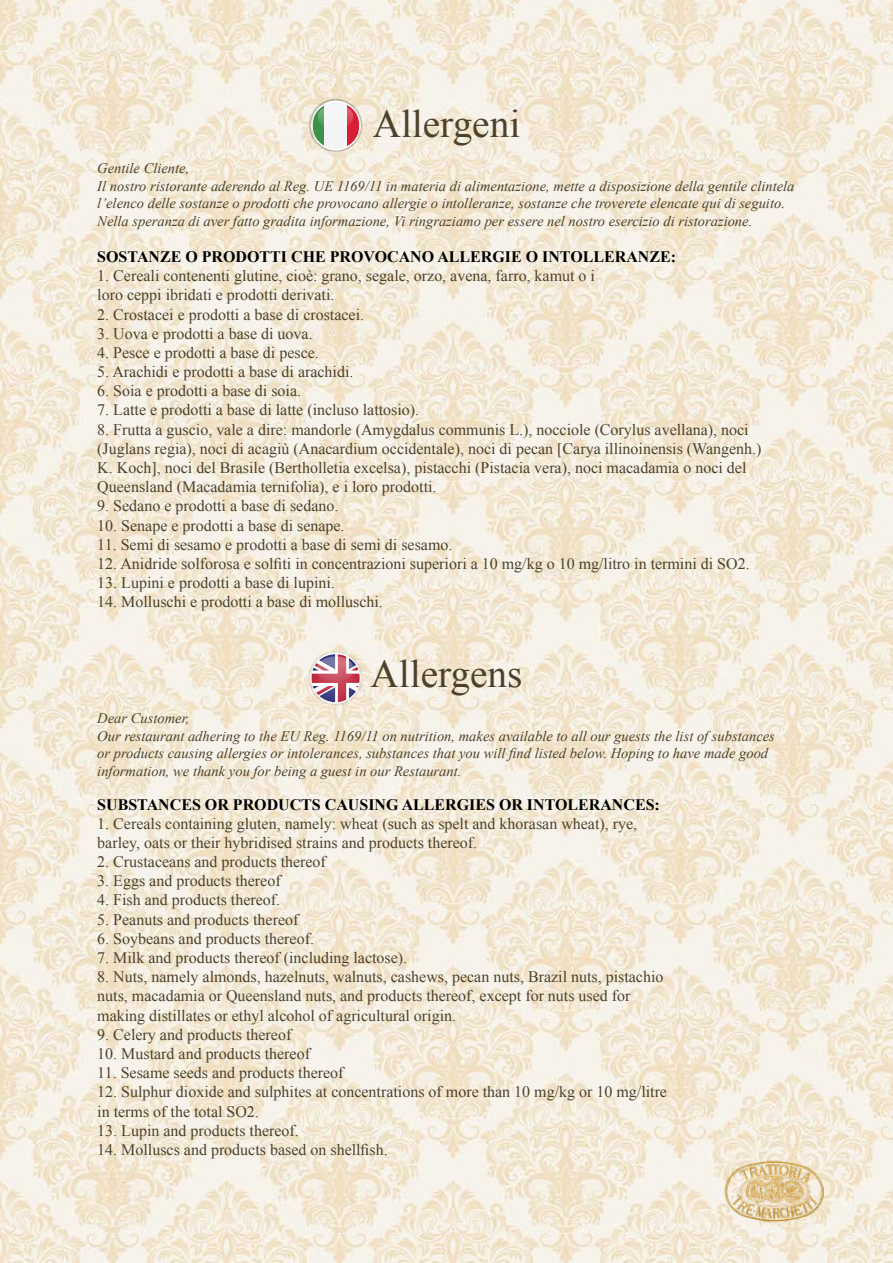
<style>
.page{position:relative;width:893px;height:1263px;background:#fff}
.page>*{position:absolute;margin:0;border:0;box-sizing:border-box;transform-origin:0 0}
.t1{font:39.3px "Times New Roman";color:#4c412a}
.t2{font:16.05px/19.2px "Times New Roman";color:#4c412a}
.t3{font:700 16.05px "Times New Roman";color:#000}
.t4{font:italic 14.55px/17.4px "Times New Roman";color:#4c412a}
</style>
<div class="page">
<img style="left:0;top:0;width:893px;height:1263px">
<img style="left:655px;top:1119px;width:238px;height:144px">
<svg style="left:310px;top:99px;width:52px;height:53px"></svg>
<svg style="left:309px;top:651px;width:54px;height:54px"></svg>
<h1 class="t1" style="left:373px;top:97px;width:149px">Allergeni</h1>
<p class="t4" style="left:97px;top:159px;width:699px">Gentile Cliente,<br>Il nostro ristorante aderendo al Reg. UE 1169/11 in materia di alimentazione, mette a disposizione della gentile clintela l’elenco delle sostanze o prodotti che provocano allergie o intolleranze, sostanze che troverete elencate qui di seguito.<br>Nella speranza di aver fatto gradita informazione, Vi ringraziamo per essere nel nostro esercizio di ristorazione.</p>
<p class="t3" style="left:97px;top:245px;width:580px">SOSTANZE O PRODOTTI CHE PROVOCANO ALLERGIE O INTOLLERANZE:</p>
<p class="t2" style="left:97px;top:266px;width:499px">1. Cereali contenenti glutine, cioè: grano, segale, orzo, avena, farro, kamut o i loro ceppi ibridati e prodotti derivati.</p>
<p class="t2" style="left:97px;top:304px;width:268px">2. Crostacei e prodotti a base di crostacei.</p>
<p class="t2" style="left:97px;top:323px;width:217px">3. Uova e prodotti a base di uova.</p>
<p class="t2" style="left:97px;top:343px;width:223px">4. Pesce e prodotti a base di pesce.</p>
<p class="t2" style="left:97px;top:362px;width:258px">5. Arachidi e prodotti a base di arachidi.</p>
<p class="t2" style="left:97px;top:381px;width:205px">6. Soia e prodotti a base di soia.</p>
<p class="t2" style="left:97px;top:400px;width:323px">7. Latte e prodotti a base di latte (incluso lattosio).</p>
<p class="t2" style="left:97px;top:419px;width:666px">8. Frutta a guscio, vale a dire: mandorle (Amygdalus communis L.), nocciole (Corylus avellana), noci (Juglans regia), noci di acagiù (Anacardium occidentale), noci di pecan [Carya illinoinensis (Wangenh.)<br>K. Koch], noci del Brasile (Bertholletia excelsa), pistacchi (Pistacia vera), noci macadamia o noci del Queensland (Macadamia ternifolia), e i loro prodotti.</p>
<p class="t2" style="left:97px;top:496px;width:243px">9. Sedano e prodotti a base di sedano.</p>
<p class="t2" style="left:97px;top:515px;width:249px">10. Senape e prodotti a base di senape.</p>
<p class="t2" style="left:97px;top:535px;width:357px">11. Semi di sesamo e prodotti a base di semi di sesamo.</p>
<p class="t2" style="left:97px;top:554px;width:654px">12. Anidride solforosa e solfiti in concentrazioni superiori a 10 mg/kg o 10 mg/litro in termini di SO2.</p>
<p class="t2" style="left:97px;top:573px;width:239px">13. Lupini e prodotti a base di lupini.</p>
<p class="t2" style="left:97px;top:592px;width:287px">14. Molluschi e prodotti a base di molluschi.</p>
<h1 class="t1" style="left:371px;top:647px;width:153px">Allergens</h1>
<p class="t4" style="left:97px;top:709px;width:679px">Dear Customer,<br>Our restaurant adhering to the EU Reg. 1169/11 on nutrition, makes available to all our guests the list of substances or products causing allergies or intolerances, substances that you will find listed below. Hoping to have made good information, we thank you for being a guest in our Restaurant.</p>
<p class="t3" style="left:97px;top:793px;width:564px">SUBSTANCES OR PRODUCTS CAUSING ALLERGIES OR INTOLERANCES:</p>
<p class="t2" style="left:97px;top:813px;width:541px">1. Cereals containing gluten, namely: wheat (such as spelt and khorasan wheat), rye, barley, oats or their hybridised strains and products thereof.</p>
<p class="t2" style="left:97px;top:852px;width:230px">2. Crustaceans and products thereof</p>
<p class="t2" style="left:97px;top:871px;width:185px">3. Eggs and products thereof</p>
<p class="t2" style="left:97px;top:890px;width:184px">4. Fish and products thereof.</p>
<p class="t2" style="left:97px;top:909px;width:203px">5. Peanuts and products thereof</p>
<p class="t2" style="left:97px;top:929px;width:218px">6. Soybeans and products thereof.</p>
<p class="t2" style="left:97px;top:948px;width:311px">7. Milk and products thereof (including lactose).</p>
<p class="t2" style="left:97px;top:967px;width:568px">8. Nuts, namely almonds, hazelnuts, walnuts, cashews, pecan nuts, Brazil nuts, pistachio nuts, macadamia or Queensland nuts, and products thereof, except for nuts used for making distillates or ethyl alcohol of agricultural origin.</p>
<p class="t2" style="left:97px;top:1024px;width:196px">9. Celery and products thereof</p>
<p class="t2" style="left:97px;top:1044px;width:214px">10. Mustard and products thereof</p>
<p class="t2" style="left:97px;top:1063px;width:248px">11. Sesame seeds and products thereof</p>
<p class="t2" style="left:97px;top:1082px;width:571px">12. Sulphur dioxide and sulphites at concentrations of more than 10 mg/kg or 10 mg/litre in terms of the total SO2.</p>
<p class="t2" style="left:97px;top:1120px;width:203px">13. Lupin and products thereof.</p>
<p class="t2" style="left:97px;top:1140px;width:292px">14. Molluscs and products based on shellfish.</p>
</div>
